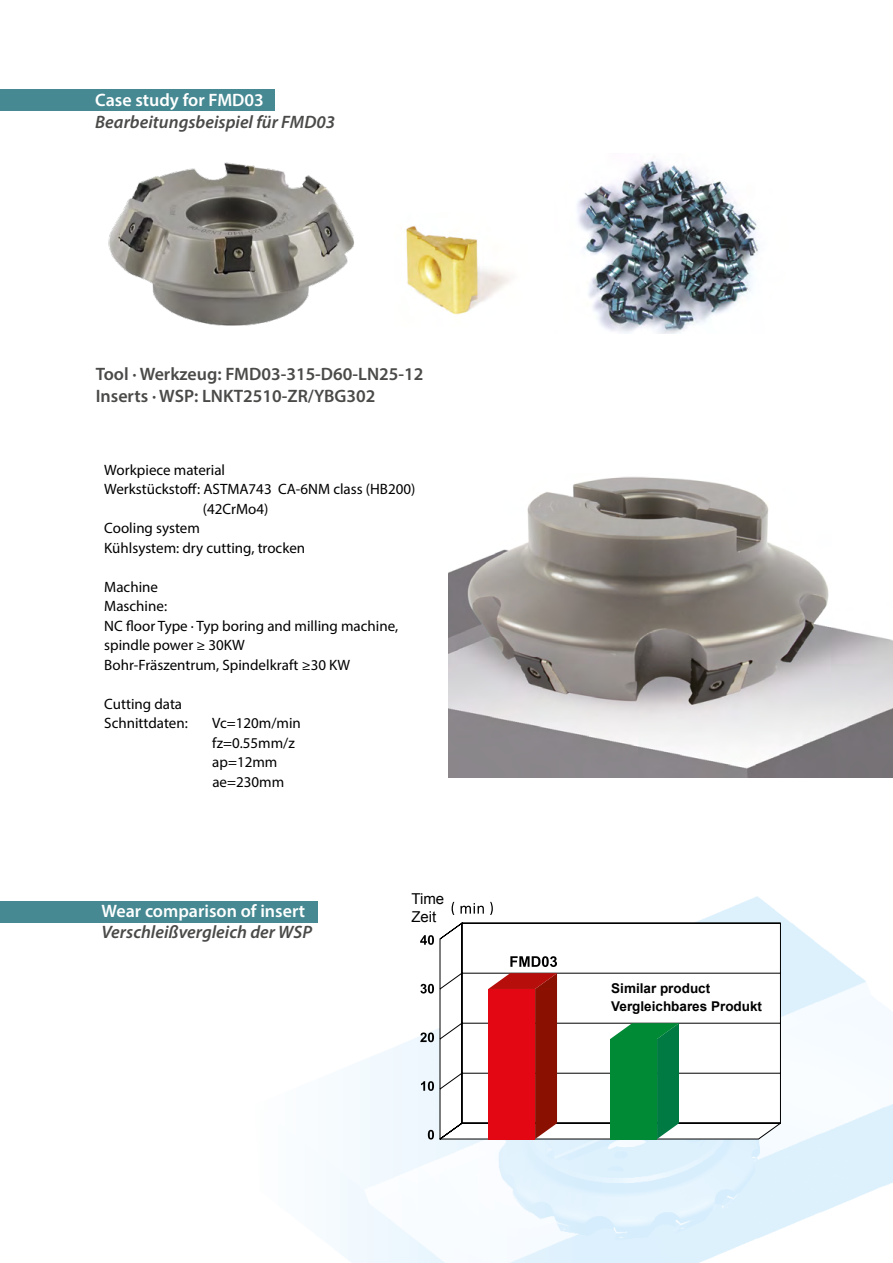
<style>
.page{position:relative;width:893px;height:1263px;background:#fff}
.page>*{position:absolute;margin:0;border:0;box-sizing:border-box;transform-origin:0 0}
.t1{font:600 18px "Myriad Pro";color:#4a4a49}
.t2{font:italic 600 18px "Myriad Pro";color:#4a4a49}
.t3{font:600 18px "Myriad Pro";color:#fff}
.t4{font:15px "Myriad Pro";color:#000}
.t5{font:15px "Arial";color:#000}
.t6{font:700 13.5px "Arial";color:#000}
</style>
<div class="page">
<div style="left:0;top:89px;width:274px;height:22px;background:#468992"></div>
<img style="left:577px;top:160px;width:182px;height:173px">
<img style="left:330px;top:896px;width:563px;height:367px">
<svg style="left:439px;top:922px;width:342px;height:217px"></svg>
<svg style="left:440px;top:973px;width:340px;height:166px"></svg>
<svg style="left:452px;top:902px;width:2px;height:13px"></svg>
<svg style="left:460px;top:903px;width:24px;height:11px"></svg>
<svg style="left:490px;top:902px;width:3px;height:13px"></svg>
<svg style="left:420px;top:935px;width:14px;height:10px"></svg>
<svg style="left:420px;top:984px;width:14px;height:9px"></svg>
<svg style="left:420px;top:1032px;width:14px;height:10px"></svg>
<svg style="left:421px;top:1081px;width:13px;height:10px"></svg>
<svg style="left:428px;top:1130px;width:6px;height:9px"></svg>
<svg style="left:510px;top:956px;width:47px;height:11px"></svg>
<img style="left:449px;top:476px;width:444px;height:301px">
<img style="left:108px;top:162px;width:246px;height:164px">
<div style="left:0;top:901px;width:318px;height:22px;background:#468992"></div>
<img style="left:406px;top:226px;width:104px;height:89px">
<p class="t3" style="left:95px;top:89px;width:170px">Case study for FMD03</p>
<p class="t2" style="left:95px;top:110px;width:241px">Bearbeitungsbeispiel für FMD03</p>
<p class="t1" style="left:96px;top:363px;width:329px">Tool · Werkzeug: FMD03-315-D60-LN25-12</p>
<p class="t1" style="left:96px;top:384px;width:281px">Inserts · WSP: LNKT2510-ZR/YBG302</p>
<p class="t4" style="left:104px;top:460px;width:122px">Workpiece material</p>
<p class="t4" style="left:104px;top:480px;width:313px">Werkstückstoff: ASTMA743 CA-6NM class (HB200)</p>
<p class="t4" style="left:203px;top:499px;width:67px">(42CrMo4)</p>
<p class="t4" style="left:104px;top:519px;width:97px">Cooling system</p>
<p class="t4" style="left:104px;top:538px;width:202px">Kühlsystem: dry cutting, trocken</p>
<p class="t4" style="left:104px;top:577px;width:55px">Machine</p>
<p class="t4" style="left:104px;top:597px;width:64px">Maschine:</p>
<p class="t4" style="left:104px;top:616px;width:295px">NC floor Type · Typ boring and milling machine,</p>
<p class="t4" style="left:104px;top:636px;width:142px">spindle power ≥ 30KW</p>
<p class="t4" style="left:104px;top:655px;width:247px">Bohr-Fräszentrum, Spindelkraft ≥30 KW</p>
<p class="t4" style="left:104px;top:694px;width:79px">Cutting data</p>
<p class="t4" style="left:104px;top:714px;width:85px">Schnittdaten:</p>
<p class="t4" style="left:212px;top:714px;width:90px">Vc=120m/min</p>
<p class="t4" style="left:212px;top:733px;width:84px">fz=0.55mm/z</p>
<p class="t4" style="left:212px;top:753px;width:67px">ap=12mm</p>
<p class="t4" style="left:212px;top:772px;width:73px">ae=230mm</p>
<p class="t3" style="left:102px;top:900px;width:205px">Wear comparison of insert</p>
<p class="t2" style="left:102px;top:921px;width:212px">Verschleißvergleich der WSP</p>
<p class="t5" style="left:411px;top:889px;width:34px">Time</p>
<p class="t5" style="left:411px;top:907px;width:27px">Zeit</p>
<p class="t6" style="left:611px;top:979px;width:101px">Similar product</p>
<p class="t6" style="left:611px;top:997px;width:152px">Vergleichbares Produkt</p>
</div>
